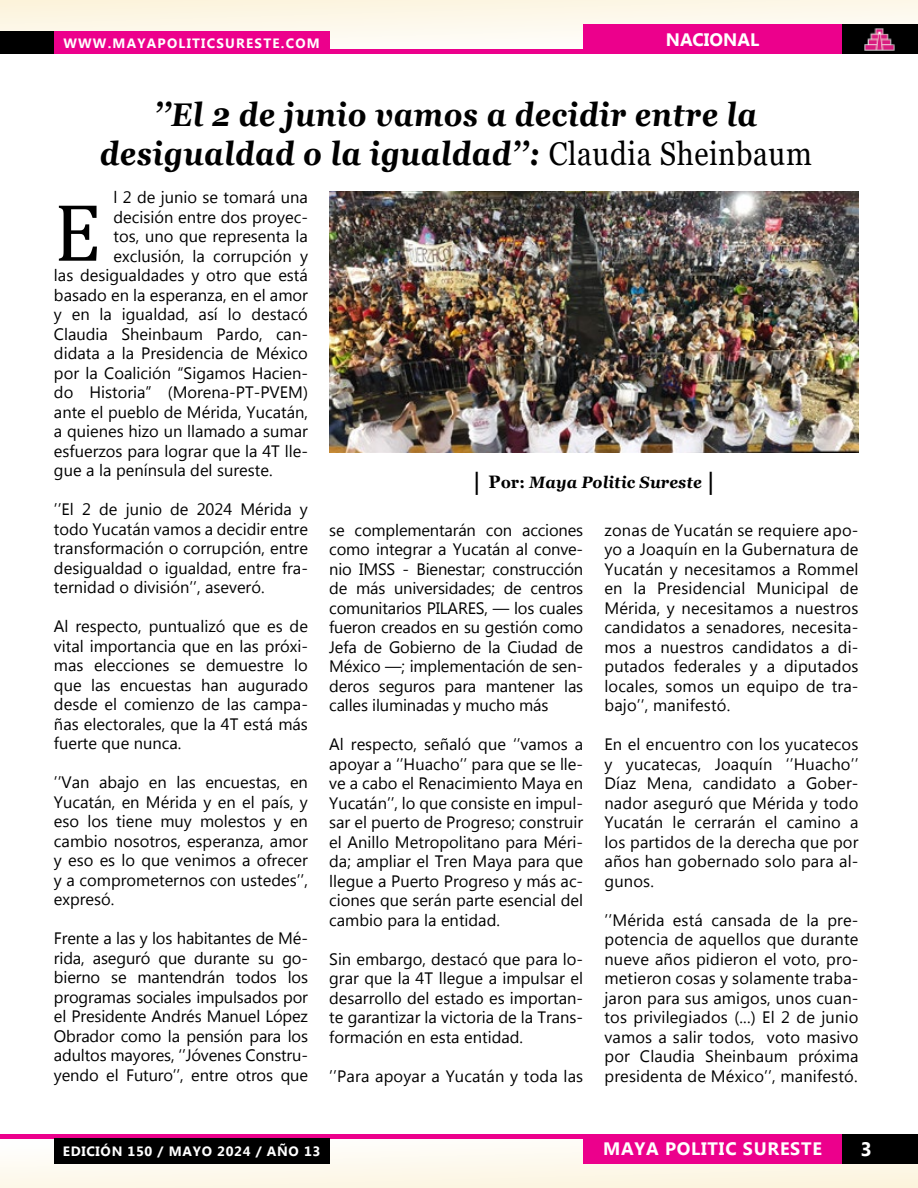
<style>
.page{position:relative;width:918px;height:1188px;background:#fff}
.page>*{position:absolute;margin:0;border:0;box-sizing:border-box;transform-origin:0 0}
.t1{font:82.5px "Cambria";color:#000}
.t2{font:italic 700 32.85px/39px "Georgia";letter-spacing:.02em;color:#000;text-align:center;scale:.89 1}
.t3{font:700 19.5px "Myanmar Text";color:#fff}
.t4{font:700 18px "Myanmar Text";letter-spacing:.04em;color:#fff}
.t5{font:700 18px "Myanmar Text";color:#fff}
.t6{font:16.5px/19.5px "Myanmar Text";color:#000;text-align:justify}
.t7{font:italic 700 16.5px "Georgia";letter-spacing:.01em;color:#000;scale:.95 1}
.t8{font:700 13.5px "Myanmar Text";letter-spacing:.09em;color:#fff}
.t9{font:700 13.5px "Myanmar Text";letter-spacing:.05em;color:#fff}
.s1{font-weight:400;font-style:normal}
.s2{font-style:normal;font-size:24.3px}
.s3{font-style:normal;font-size:18px}
.s4{font-style:normal}
</style>
<div class="page">
<img style="left:329px;top:192px;width:529px;height:260px">
<svg style="left:0;top:0;width:918px;height:50px;fill:#fdf7e9"></svg>
<div style="left:0;top:32px;width:54px;height:22px;background:#000"></div>
<div style="left:54px;top:32px;width:275px;height:22px;background:#ec008c"></div>
<hr style="left:325px;top:50px;width:263px;height:4px;background:#ec008c">
<div style="left:842px;top:24px;width:76px;height:30px;background:#000"></div>
<img style="left:864px;top:28px;width:31px;height:23px">
<div style="left:583px;top:24px;width:259px;height:30px;background:#ec008c"></div>
<svg style="left:0;top:1138px;width:918px;height:50px;fill:#fdf8ea"></svg>
<hr style="left:0;top:1134px;width:586px;height:4px;background:#ec008c">
<div style="left:54px;top:1138px;width:275px;height:26px;background:#000"></div>
<div style="left:842px;top:1134px;width:76px;height:30px;background:#000"></div>
<div style="left:583px;top:1134px;width:259px;height:30px;background:#ec008c"></div>
<p class="t8" style="left:63px;top:35px;width:258px">WWW.MAYAPOLITICSURESTE.COM</p>
<p class="t5" style="left:666px;top:29px;width:95px">NACIONAL</p>
<h2 class="t2" style="left:101px;top:95px;width:801px">’’El 2 de junio vamos a decidir entre la desigualdad o la igualdad’’: <span class="s1">Claudia Sheinbaum</span></h2>
<p class="t6" style="left:114px;top:188px;width:196px">l 2 de junio se tomará una</p>
<p class="t6" style="left:114px;top:207px;width:196px">decisión entre dos proyec-</p>
<p class="t6" style="left:114px;top:227px;width:196px">tos, uno que representa la</p>
<p class="t6" style="left:114px;top:246px;width:196px">exclusión, la corrupción y</p>
<p class="t6" style="left:54px;top:266px;width:255px">las desigualdades y otro que está</p>
<p class="t6" style="left:54px;top:285px;width:255px">basado en la esperanza, en el amor</p>
<p class="t6" style="left:54px;top:305px;width:255px">y en la igualdad, así lo destacó</p>
<p class="t6" style="left:54px;top:324px;width:255px">Claudia Sheinbaum Pardo, can-</p>
<p class="t6" style="left:54px;top:344px;width:255px">didata a la Presidencia de México</p>
<p class="t6" style="left:54px;top:363px;width:255px">por la Coalición “Sigamos Hacien-</p>
<p class="t6" style="left:54px;top:383px;width:255px">do Historia” (Morena-PT-PVEM)</p>
<p class="t6" style="left:54px;top:402px;width:255px">ante el pueblo de Mérida, Yucatán,</p>
<p class="t6" style="left:54px;top:422px;width:255px">a quienes hizo un llamado a sumar</p>
<p class="t6" style="left:54px;top:441px;width:255px">esfuerzos para lograr que la 4T lle-</p>
<p class="t6" style="left:54px;top:461px;width:220px">gue a la península del sureste.</p>
<p class="t6" style="left:54px;top:500px;width:255px">’’El 2 de junio de 2024 Mérida y todo Yucatán vamos a decidir entre transformación o corrupción, entre desigualdad o igualdad, entre fra&shy;ternidad o división’’, aseveró.</p>
<p class="t6" style="left:54px;top:617px;width:256px">Al respecto, puntualizó que es de vital importancia que en las próxi&shy;mas elecciones se demuestre lo que las encuestas han augurado desde el comienzo de las campa&shy;ñas electorales, que la 4T está más fuerte que nunca.</p>
<p class="t6" style="left:54px;top:773px;width:256px">’’Van abajo en las encuestas, en Yucatán, en Mérida y en el país, y eso los tiene muy molestos y en cambio nosotros, esperanza, amor y eso es lo que venimos a ofrecer y a comprometernos con ustedes’’, expresó.</p>
<p class="t6" style="left:54px;top:929px;width:256px">Frente a las y los habitantes de Mé&shy;rida, aseguró que durante su go&shy;bierno se mantendrán todos los programas sociales impulsados por el Presidente Andrés Manuel López Obrador como la pensión para los adultos mayores, ‘’Jóvenes Constru&shy;yendo el Futuro’’, entre otros que</p>
<h1 class="t1" style="left:54px;top:184px;width:49px">E</h1>
<p class="t7" style="left:472px;top:472px;width:257px"><span class="s2">|</span> <span class="s3">P</span><span class="s4">or:</span> Maya Politic Sureste <span class="s2">|</span></p>
<p class="t6" style="left:329px;top:520px;width:256px">se complementarán con acciones como integrar a Yucatán al conve&shy;nio IMSS - Bienestar; construcción de más universidades; de centros comunitarios PILARES, — los cuales fueron creados en su gestión como Jefa de Gobierno de la Ciudad de México —; implementación de sen&shy;deros seguros para mantener las calles iluminadas y mucho más</p>
<p class="t6" style="left:329px;top:735px;width:256px">Al respecto, señaló que ‘’vamos a apoyar a ‘’Huacho’’ para que se lle&shy;ve a cabo el Renacimiento Maya en Yucatán’’, lo que consiste en impul&shy;sar el puerto de Progreso; construir el Anillo Metropolitano para Méri&shy;da; ampliar el Tren Maya para que llegue a Puerto Progreso y más ac&shy;ciones que serán parte esencial del cambio para la entidad.</p>
<p class="t6" style="left:329px;top:949px;width:255px">Sin embargo, destacó que para lo&shy;grar que la 4T llegue a impulsar el desarrollo del estado es importan&shy;te garantizar la victoria de la Trans&shy;formación en esta entidad.</p>
<p class="t6" style="left:329px;top:1066px;width:256px">’’Para apoyar a Yucatán y toda las</p>
<p class="t6" style="left:604px;top:520px;width:256px">zonas de Yucatán se requiere apo&shy;yo a Joaquín en la Gubernatura de Yucatán y necesitamos a Rommel en la Presidencial Municipal de Mérida, y necesitamos a nuestros candidatos a senadores, necesita&shy;mos a nuestros candidatos a di&shy;putados federales y a diputados locales, somos un equipo de tra&shy;bajo’’, manifestó.</p>
<p class="t6" style="left:604px;top:735px;width:256px">En el encuentro con los yucatecos y yucatecas, Joaquín ‘’Huacho’’ Díaz Mena, candidato a Gober&shy;nador aseguró que Mérida y todo Yucatán le cerrarán el camino a los partidos de la derecha que por años han gobernado solo para al&shy;gunos.</p>
<p class="t6" style="left:604px;top:910px;width:256px">’’Mérida está cansada de la pre&shy;potencia de aquellos que durante nueve años pidieron el voto, pro&shy;metieron cosas y solamente traba&shy;jaron para sus amigos, unos cuan&shy;tos privilegiados (...) El 2 de junio vamos a salir todos, voto masivo por Claudia Sheinbaum próxima presidenta de México’’, manifestó.</p>
<p class="t9" style="left:63px;top:1144px;width:259px">EDICIÓN 150 / MAYO 2024 / AÑO 13</p>
<p class="t4" style="left:603px;top:1139px;width:220px">MAYA POLITIC SURESTE</p>
<p class="t3" style="left:861px;top:1138px;width:13px">3</p>
</div>
